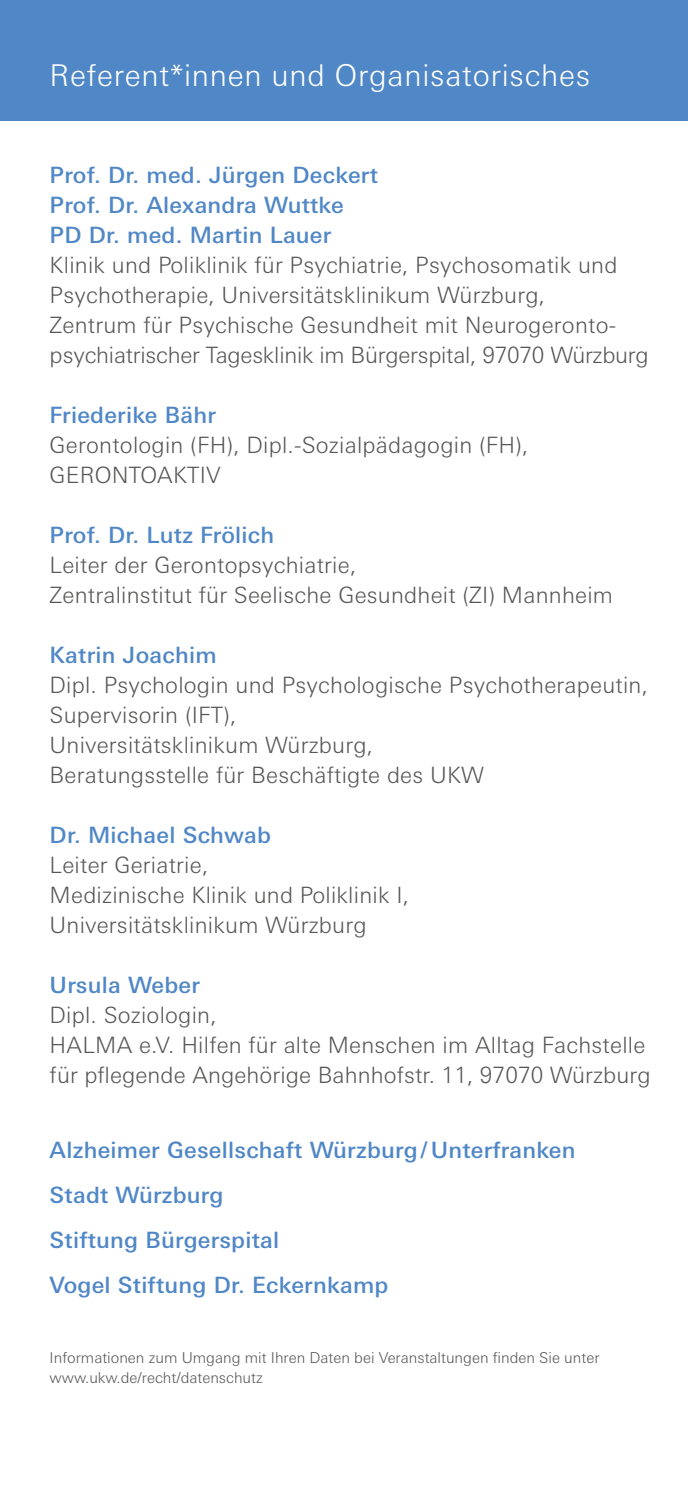
<style>
.page{position:relative;width:688px;height:1489px;background:#fff}
.page>*{position:absolute;margin:0;border:0;box-sizing:border-box;transform-origin:0 0}
.t1{font:300 30px "Univers Next Pro";letter-spacing:.025em;color:#fff}
.t2{font:300 22.5px/30px "Univers Next Pro";letter-spacing:.01em;color:#575756}
.t3{font:500 22.5px/45px "Univers Next Pro";letter-spacing:.01em;color:#5087c6}
.t4{font:300 15px/20px "Univers Next Pro";color:#575756}
</style>
<div class="page">
<div style="left:0;top:0;width:687px;height:120px;background:#5087c6"></div>
<h1 class="t1" style="left:49px;top:58px;width:542px">Referent*innen und Organisatorisches</h1>
<p class="t3" style="left:50px;top:159px;width:330px;line-height:30px">Prof. Dr. med. Jürgen Deckert<br>Prof. Dr. Alexandra Wuttke<br>PD Dr. med. Martin Lauer</p>
<p class="t2" style="left:50px;top:249px;width:600px">Klinik und Poliklinik für Psychiatrie, Psychosomatik und Psychotherapie, Universitätsklinikum Würzburg,<br>Zentrum für Psychische Gesundheit mit Neurogeronto&shy;psychiatrischer Tagesklinik im Bürgerspital, 97070 Würzburg</p>
<p class="t3" style="left:50px;top:392px;width:168px">Friederike Bähr</p>
<p class="t2" style="left:50px;top:429px;width:480px">Gerontologin (FH), Dipl.-Sozialpädagogin (FH),<br>GERONTOAKTIV</p>
<p class="t3" style="left:50px;top:512px;width:226px">Prof. Dr. Lutz Frölich</p>
<p class="t2" style="left:50px;top:549px;width:564px">Leiter der Gerontopsychiatrie,<br>Zentralinstitut für Seelische Gesundheit (ZI) Mannheim</p>
<p class="t3" style="left:50px;top:632px;width:168px">Katrin Joachim</p>
<p class="t2" style="left:50px;top:669px;width:599px">Dipl. Psychologin und Psychologische Psychotherapeutin, Supervisorin (IFT),<br>Universitätsklinikum Würzburg,<br>Beratungsstelle für Beschäftigte des UKW</p>
<p class="t3" style="left:50px;top:812px;width:223px">Dr. Michael Schwab</p>
<p class="t2" style="left:50px;top:849px;width:361px">Leiter Geriatrie,<br>Medizinische Klinik und Poliklinik I,<br>Universitätsklinikum Würzburg</p>
<p class="t3" style="left:50px;top:962px;width:152px">Ursula Weber</p>
<p class="t2" style="left:50px;top:999px;width:602px">Dipl. Soziologin,<br>HALMA e.V. Hilfen für alte Menschen im Alltag Fachstelle für pflegende Angehörige Bahnhofstr. 11, 97070 Würzburg</p>
<p class="t3" style="left:50px;top:1127px;width:527px">Alzheimer Gesellschaft Würzburg/Unterfranken<br>Stadt Würzburg<br>Stiftung Bürgerspital<br>Vogel Stiftung Dr. Eckernkamp</p>
<p class="t4" style="left:50px;top:1347px;width:551px">Informationen zum Umgang mit Ihren Daten bei Veranstaltungen finden Sie unter www.ukw.de/recht/datenschutz</p>
</div>
